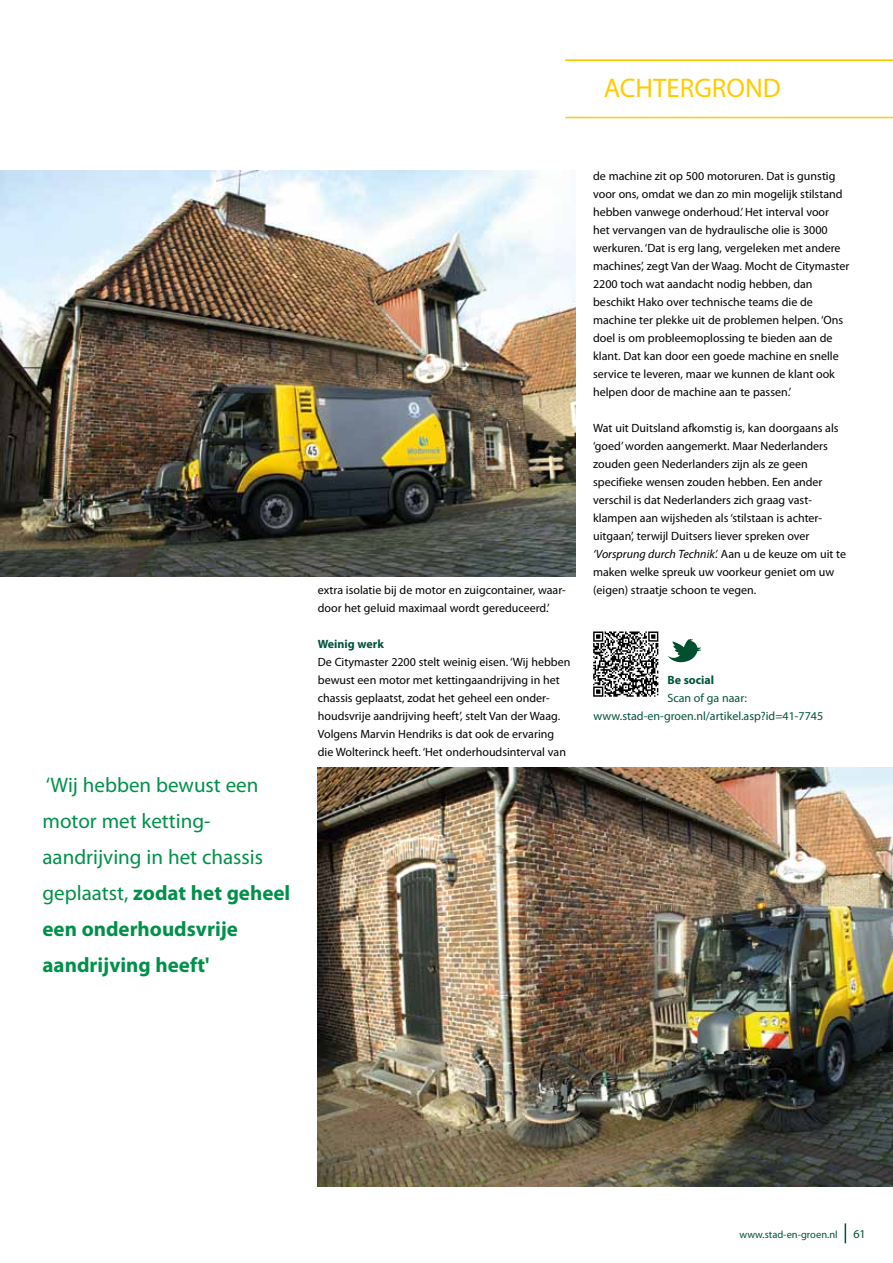
<style>
.page{position:relative;width:893px;height:1263px;background:#fff}
.page>*{position:absolute;margin:0;border:0;box-sizing:border-box;transform-origin:0 0}
.t1{font:27px "Myriad Pro";color:#fc0}
.t2{font:21px/36px "Myriad Pro";color:#00904a}
.t3{font:12px/18px "Myriad Pro";color:#000}
.t4{font:12px/18px "Myriad Pro";color:#00533d;text-align:center}
.t5{font:700 12px "Myriad Pro";color:#00533d}
.t6{font:10.5px "Myriad Pro";color:#00533d}
.s1{font-weight:700}
.s2{font-style:italic}
</style>
<div class="page">
<svg style="left:845px;top:1223px;width:1px;height:20px"></svg>
<hr style="left:565px;top:117px;width:328px;height:1px;background:#fc0">
<hr style="left:565px;top:60px;width:328px;height:1px;background:#fc0">
<img style="left:0;top:170px;width:575px;height:407px">
<img style="left:318px;top:767px;width:575px;height:419px">
<svg style="left:593px;top:631px;width:65px;height:66px"></svg>
<svg style="left:668px;top:639px;width:33px;height:23px"></svg>
<h1 class="t1" style="left:604px;top:71px;width:179px">ACHTERGROND</h1>
<h2 class="t2" style="left:43px;top:767px;width:249px">‘Wij hebben bewust een motor met ketting&shy;aandrijving in het chassis geplaatst, <span class="s1">zodat het geheel een onderhoudsvrije aandrijving heeft'</span></h2>
<p class="t3" style="left:318px;top:581px;width:250px">extra isolatie bij de motor en zuigcontainer, waar&shy;door het geluid maximaal wordt gereduceerd.’</p>
<p class="t5" style="left:318px;top:636px;width:68px">Weinig werk</p>
<p class="t3" style="left:318px;top:653px;width:254px">De Citymaster 2200 stelt weinig eisen. ‘Wij hebben bewust een motor met kettingaandrijving in het chassis geplaatst, zodat het geheel een onder&shy;houdsvrije aandrijving heeft’, stelt Van der Waag.<br>Volgens Marvin Hendriks is dat ook de ervaring die Wolterinck heeft. ‘Het onderhoudsinterval van</p>
<p class="t3" style="left:593px;top:167px;width:258px">de machine zit op 500 motoruren. Dat is gunstig voor ons, omdat we dan zo min mogelijk stilstand hebben vanwege onderhoud.’ Het interval voor<br>het vervangen van de hydraulische olie is 3000 werkuren. ‘Dat is erg lang, vergeleken met andere machines’, zegt Van der Waag. Mocht de Citymaster 2200 toch wat aandacht nodig hebben, dan beschikt Hako over technische teams die de machine ter plekke uit de problemen helpen. ‘Ons doel is om probleemoplossing te bieden aan de klant. Dat kan door een goede machine en snelle service te leveren, maar we kunnen de klant ook helpen door de machine aan te passen.’</p>
<p class="t3" style="left:593px;top:419px;width:254px">Wat uit Duitsland afkomstig is, kan doorgaans als ‘goed’ worden aangemerkt. Maar Nederlanders zouden geen Nederlanders zijn als ze geen specifieke wensen zouden hebben. Een ander verschil is dat Nederlanders zich graag vast&shy;klampen aan wijsheden als ‘stilstaan is achter&shy;uitgaan’, terwijl Duitsers liever spreken over <span class="s2">‘Vorsprung durch Technik’.</span> Aan u de keuze om uit te maken welke spreuk uw voorkeur geniet om uw (eigen) straatje schoon te vegen.</p>
<p class="t5" style="left:667px;top:672px;width:48px">Be social</p>
<p class="t4" style="left:594px;top:689px;width:231px">Scan of ga naar: www.stad-en-groen.nl/artikel.asp?id=41-7745</p>
<p class="t6" style="left:739px;top:1228px;width:100px">www.stad-en-groen.nl</p>
<p class="t4" style="left:853px;top:1224px;width:14px">61</p>
</div>
